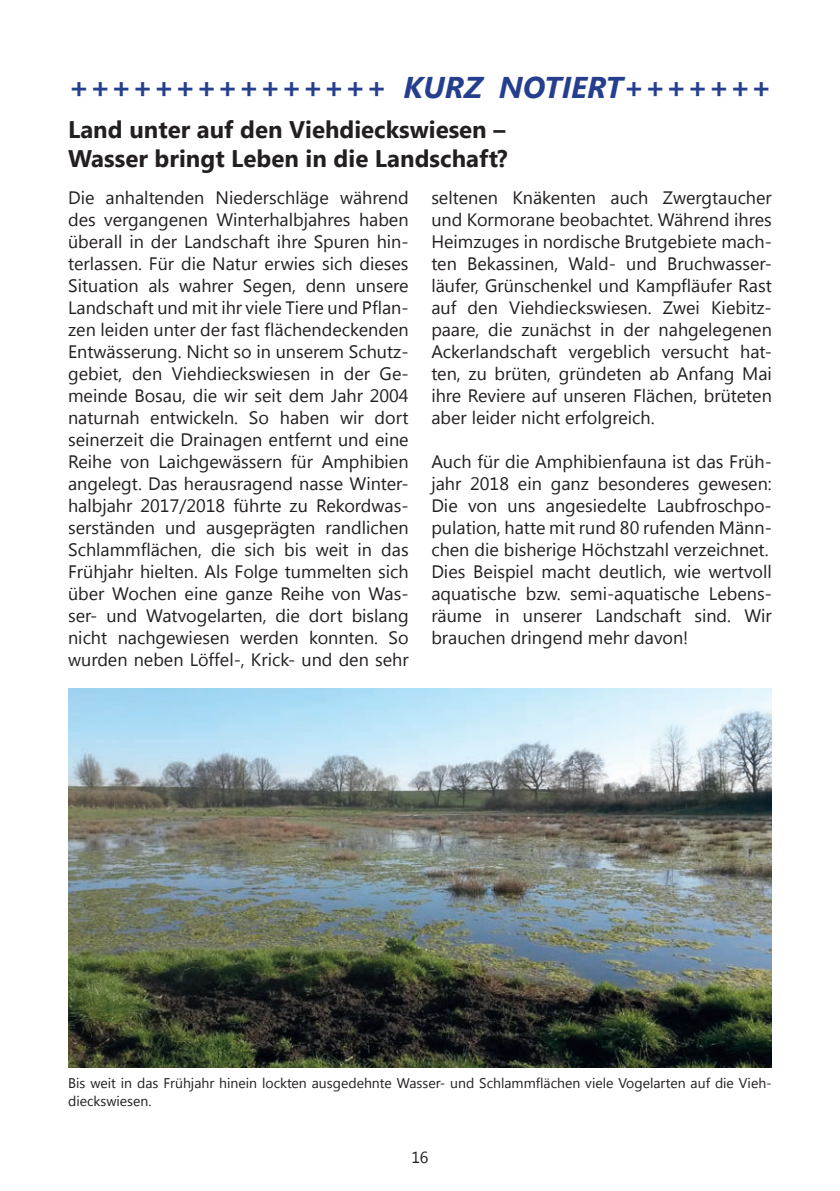
<style>
.page{position:relative;width:840px;height:1191px;background:#fff}
.page>*{position:absolute;margin:0;border:0;box-sizing:border-box;transform-origin:0 0}
.t1{font:italic 700 30px "Segoe UI";color:#253f8e}
.t2{font:700 24px/28.8px "Segoe UI";color:#231f20}
.t3{font:18px/22px "Segoe UI";color:#231f20;text-align:justify}
.t4{font:16px "Segoe UI";color:#231f20}
.t5{font:14px/18px "Segoe UI";color:#231f20}
</style>
<div class="page">
<img style="left:68px;top:688px;width:703px;height:379px">
<h1 class="t1" style="left:68px;top:66px;width:705px">+++++++++++++++ KURZ NOTIERT+++++++</h1>
<h2 class="t2" style="left:68px;top:114px;width:441px">Land unter auf den Viehdieckswiesen –<br>Wasser bringt Leben in die Landschaft?</h2>
<p class="t3" style="left:68px;top:186px;width:342px">Die anhaltenden Niederschläge während des vergangenen Winterhalbjahres haben überall in der Landschaft ihre Spuren hin&shy;terlassen. Für die Natur erwies sich dieses Situation als wahrer Segen, denn unsere Landschaft und mit ihr viele Tiere und Pflan&shy;zen leiden unter der fast flächendeckenden Entwässerung. Nicht so in unserem Schutz&shy;gebiet, den Viehdieckswiesen in der Ge&shy;meinde Bosau, die wir seit dem Jahr 2004 naturnah entwickeln. So haben wir dort seinerzeit die Drainagen entfernt und eine Reihe von Laichgewässern für Amphibien angelegt. Das herausragend nasse Winter&shy;halbjahr 2017/2018 führte zu Rekordwas&shy;serständen und ausgeprägten randlichen Schlammflächen, die sich bis weit in das Frühjahr hielten. Als Folge tummelten sich über Wochen eine ganze Reihe von Was&shy;ser- und Watvogelarten, die dort bislang nicht nachgewiesen werden konnten. So wurden neben Löffel-, Krick- und den sehr</p>
<p class="t3" style="left:431px;top:186px;width:342px">seltenen Knäkenten auch Zwergtaucher und Kormorane beobachtet. Während ihres Heimzuges in nordische Brutgebiete mach&shy;ten Bekassinen, Wald- und Bruchwasser&shy;läufer, Grünschenkel und Kampfläufer Rast auf den Viehdieckswiesen. Zwei Kiebitz&shy;paare, die zunächst in der nahgelegenen Ackerlandschaft vergeblich versucht hat&shy;ten, zu brüten, gründeten ab Anfang Mai ihre Reviere auf unseren Flächen, brüteten aber leider nicht erfolgreich.</p>
<p class="t3" style="left:431px;top:450px;width:342px;text-align:left">Auch für die Amphibienfauna ist das Früh&shy;jahr 2018 ein ganz besonderes gewesen:<br>Die von uns angesiedelte Laubfroschpo&shy;pulation, hatte mit rund 80 rufenden Männ&shy;chen die bisherige Höchstzahl verzeichnet.<br>Dies Beispiel macht deutlich, wie wertvoll aquatische bzw. semi-aquatische Lebens&shy;räume in unserer Landschaft sind. Wir brauchen dringend mehr davon!</p>
<p class="t5" style="left:68px;top:1073px;width:704px">Bis weit in das Frühjahr hinein lockten ausgedehnte Wasser- und Schlammflächen viele Vogelarten auf die Vieh&shy;dieckswiesen.</p>
<p class="t4" style="left:411px;top:1146px;width:19px">16</p>
</div>
